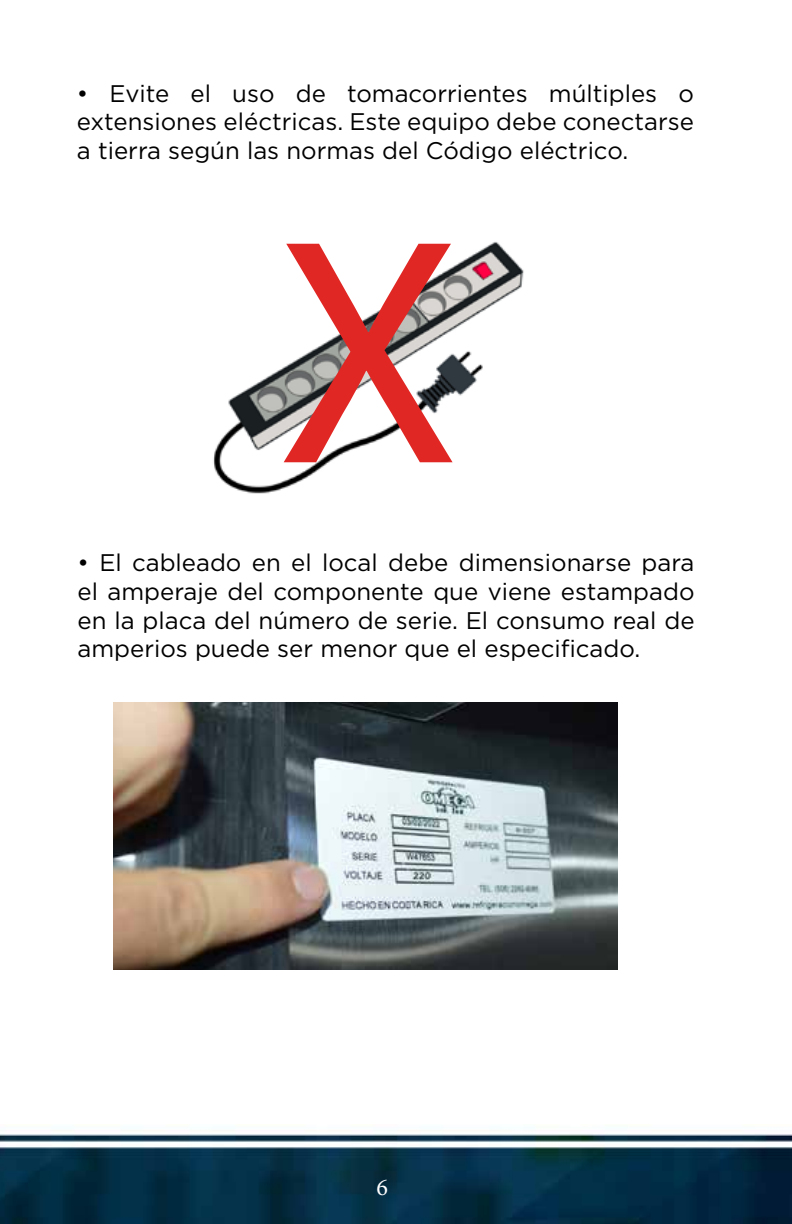
<style>
.page{position:relative;width:792px;height:1224px;background:#fff}
.page>*{position:absolute;margin:0;border:0;box-sizing:border-box;transform-origin:0 0}
.t1{font:324.2px "Myriad Pro";color:#e12724}
.t2{font:24px/28.8px "Gotham";color:#000;text-align:justify}
.t3{font:24px "Minion Pro";color:#fff}
</style>
<div class="page">
<img style="left:0;top:1134px;width:792px;height:90px">
<img style="left:213px;top:241px;width:311px;height:253px">
<img style="left:114px;top:703px;width:504px;height:266px">
<p class="t2" style="left:77px;top:78px;width:619px">• Evite el uso de tomacorrientes múltiples o extensiones eléctricas. Este equipo debe conectarse a tierra según las normas del Código eléctrico.</p>
<h1 class="t1" style="left:276px;top:154px;width:187px">X</h1>
<p class="t2" style="left:77px;top:548px;width:619px">• El cableado en el local debe dimensionarse para el amperaje del componente que viene estampado en la placa del número de serie. El consumo real de amperios puede ser menor que el especificado.</p>
<p class="t3" style="left:377px;top:1171px;width:13px">6</p>
</div>
